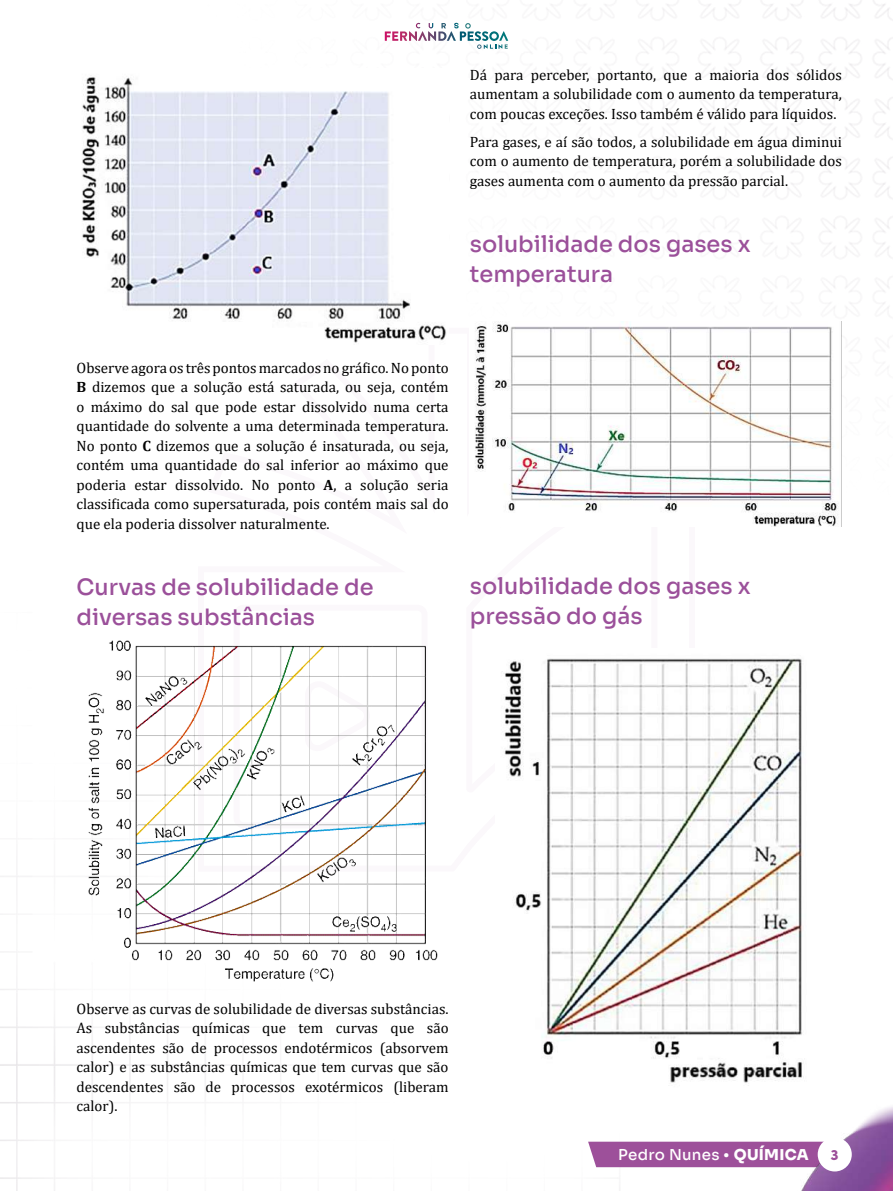
<style>
.page{position:relative;width:893px;height:1191px;background:#fff}
.page>*{position:absolute;margin:0;border:0;box-sizing:border-box;transform-origin:0 0}
.t1{font:500 22.5px/30px "Sora";color:#9b509a}
.t2{font:15px/19.5px "Cambria";color:#000;text-align:justify}
.t3{font:500 15px "Sora";letter-spacing:.02em;color:#fff}
.t4{font:900 15px "Sofia Pro";color:#9d509a}
.s1{font-weight:700}
.s2{font-family:"Bagatela";font-weight:700}
.s3{font-weight:400}
</style>
<div class="page">
<svg style="left:409px;top:23px;width:99px;height:26px"></svg>
<div style="left:588px;top:1141px;width:174px;height:26px;background:#9d509a"></div>
<img style="left:762px;top:1106px;width:131px;height:85px">
<div style="left:821px;top:1140px;width:28px;height:28px;background:#fff;border-radius:50%"></div>
<div style="left:818px;top:1137px;width:34px;height:34px;border:6px solid #fff;border-radius:50%"></div>
<img style="left:82px;top:77px;width:364px;height:266px">
<img style="left:88px;top:640px;width:350px;height:342px">
<img style="left:475px;top:322px;width:367px;height:204px">
<img style="left:504px;top:658px;width:299px;height:425px">
<p class="t2" style="left:470px;top:65px;width:374px">Dá para perceber, portanto, que a maioria dos sólidos aumentam a solubilidade com o aumento da temperatura, com poucas exceções. Isso também é válido para líquidos.</p>
<p class="t2" style="left:470px;top:132px;width:374px">Para gases, e aí são todos, a solubilidade em água diminui com o aumento de temperatura, porém a solubilidade dos gases aumenta com o aumento da pressão parcial.</p>
<h1 class="t1" style="left:470px;top:227px;width:282px">solubilidade dos gases x temperatura</h1>
<p class="t2" style="left:77px;top:357px;width:374px">Observe agora os três pontos marcados no gráfico. No ponto <span class="s1">B</span> dizemos que a solução está saturada, ou seja, contém o máximo do sal que pode estar dissolvido numa certa quantidade do solvente a uma determinada temperatura.<br>No ponto <span class="s1">C</span> dizemos que a solução é insaturada, ou seja, contém uma quantidade do sal inferior ao máximo que poderia estar dissolvido. No ponto <span class="s1">A</span>, a solução seria classificada como supersaturada, pois contém mais sal do que ela poderia dissolver naturalmente.</p>
<h1 class="t1" style="left:77px;top:570px;width:299px">Curvas de solubilidade de diversas substâncias</h1>
<h1 class="t1" style="left:470px;top:568px;width:282px">solubilidade dos gases x pressão do gás</h1>
<p class="t2" style="left:77px;top:999px;width:374px">Observe as curvas de solubilidade de diversas substâncias.<br>As substâncias químicas que tem curvas que são ascendentes são de processos endotérmicos (absorvem calor) e as substâncias químicas que tem curvas que são descendentes são de processos exotérmicos (liberam calor).</p>
<p class="t3" style="left:618px;top:1142px;width:192px">Pedro Nunes <span class="s2">•</span> <span class="s3">QUÍMICA</span></p>
<p class="t4" style="left:831px;top:1143px;width:10px">3</p>
</div>
